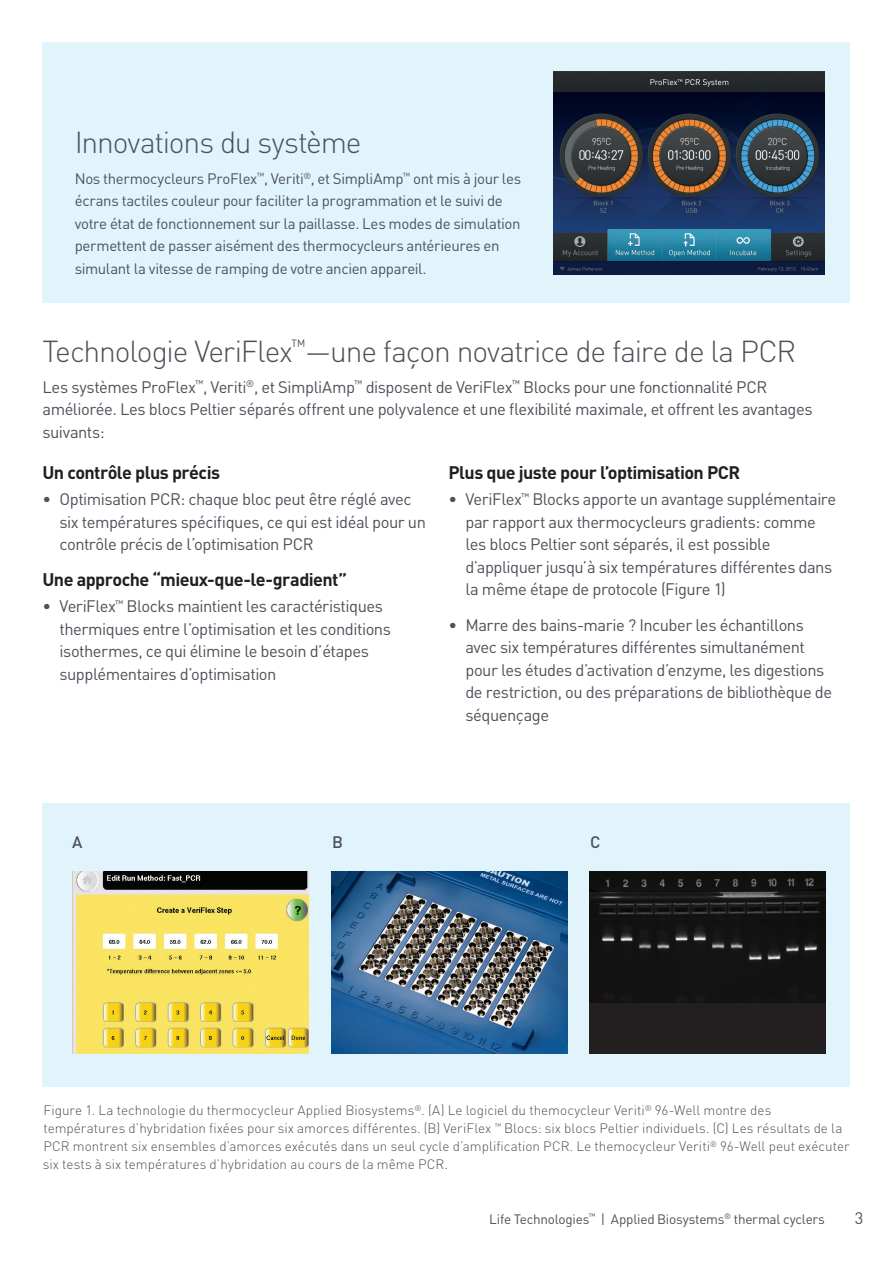
<style>
.page{position:relative;width:893px;height:1263px;background:#fff}
.page>*{position:absolute;margin:0;border:0;box-sizing:border-box;transform-origin:0 0}
.Body_Copy{font:300 30px "DIN Pro";letter-spacing:-.04em;color:#4c5159}
.Body_Copy-2{font:700 18px "DIN Pro";letter-spacing:-.03em;color:#231f20}
.Body_Copy-3{font:16.5px/22.5px "DIN Pro";letter-spacing:-.03em;color:#4c5159}
.Call_to_Action_Brand{font:500 16.5px "DIN Pro";color:#4c5159}
.Body_Copy-4{font:15px/22.5px "DIN Pro";letter-spacing:-.025em;color:#4c5159}
.Call_to_Action_Brand-2{font:300 13.5px/18px "DIN Pro";color:#4c5159}
.Body_Copy-5{font:13.5px "DIN Pro";letter-spacing:-.02em;color:#4c5159}
</style>
<div class="page">
<div style="left:43px;top:43px;width:807px;height:260px;background:#e1f4fc"></div>
<div style="left:43px;top:804px;width:807px;height:283px;background:#e1f4fc"></div>
<img style="left:554px;top:72px;width:271px;height:202px">
<div style="left:589px;top:871px;width:236px;height:183px;background:#231f20"></div>
<img style="left:589px;top:871px;width:236px;height:131px">
<img style="left:72px;top:871px;width:236px;height:183px">
<img style="left:331px;top:871px;width:236px;height:183px">
<p class="Body_Copy" style="left:75px;top:121px;width:288px">Innovations du système</p>
<p class="Body_Copy-4" style="left:75px;top:166px;width:448px">Nos thermocycleurs ProFlex<sup>™</sup>, Veriti<sup>®</sup>, et SimpliAmp<sup>™</sup> ont mis à jour les écrans tactiles couleur pour faciliter la programmation et le suivi de votre état de fonctionnement sur la paillasse. Les modes de simulation permettent de passer aisément des thermocycleurs antérieures en simulant la vitesse de ramping de votre ancien appareil.</p>
<p class="Body_Copy" style="left:43px;top:330px;width:755px">Technologie VeriFlex<sup>™</sup>—une façon novatrice de faire de la PCR</p>
<p class="Body_Copy-3" style="left:43px;top:375px;width:772px">Les systèmes ProFlex<sup>™</sup>, Veriti<sup>®</sup>, et SimpliAmp<sup>™</sup> disposent de VeriFlex<sup>™</sup> Blocks pour une fonctionnalité PCR améliorée. Les blocs Peltier séparés offrent une polyvalence et une flexibilité maximale, et offrent les avantages suivants:</p>
<p class="Body_Copy-2" style="left:43px;top:460px;width:179px">Un contrôle plus précis</p>
<p class="Body_Copy-3" style="left:60px;top:488px;width:368px;text-indent:-17px">• Optimisation PCR: chaque bloc peut être réglé avec six températures spécifiques, ce qui est idéal pour un contrôle précis de l’optimisation PCR</p>
<p class="Body_Copy-2" style="left:43px;top:567px;width:306px">Une approche “mieux-que-le-gradient”</p>
<p class="Body_Copy-3" style="left:60px;top:595px;width:333px;text-indent:-17px">• VeriFlex<sup>™</sup> Blocks maintient les caractéristiques thermiques entre l’optimisation et les conditions isothermes, ce qui élimine le besoin d’étapes supplémentaires d’optimisation</p>
<p class="Body_Copy-2" style="left:448px;top:460px;width:293px">Plus que juste pour l’optimisation PCR</p>
<p class="Body_Copy-3" style="left:465px;top:488px;width:372px;text-indent:-17px">• VeriFlex<sup>™</sup> Blocks apporte un avantage supplémentaire par rapport aux thermocycleurs gradients: comme les blocs Peltier sont séparés, il est possible d’appliquer jusqu’à six températures différentes dans la même étape de protocole (Figure 1)</p>
<p class="Body_Copy-3" style="left:465px;top:613px;width:368px;text-indent:-17px">• Marre des bains-marie ? Incuber les échantillons avec six températures différentes simultanément pour les études d’activation d’enzyme, les digestions de restriction, ou des préparations de bibliothèque de séquençage</p>
<p class="Call_to_Action_Brand" style="left:72px;top:830px;width:12px">A</p>
<p class="Call_to_Action_Brand" style="left:332px;top:830px;width:12px">B</p>
<p class="Call_to_Action_Brand" style="left:590px;top:830px;width:12px">C</p>
<p class="Call_to_Action_Brand-2" style="left:43px;top:1101px;width:808px">Figure 1. La technologie du thermocycleur Applied Biosystems<sup>®</sup>. (A) Le logiciel du themocycleur Veriti<sup>®</sup> 96-Well montre des températures d’hybridation fixées pour six amorces différentes. (B) VeriFlex <sup>™</sup> Blocs: six blocs Peltier individuels. (C) Les résultats de la PCR montrent six ensembles d’amorces exécutés dans un seul cycle d’amplification PCR. Le themocycleur Veriti<sup>®</sup> 96-Well peut exécuter six tests à six températures d’hybridation au cours de la même PCR.</p>
<p class="Body_Copy-5" style="left:489px;top:1209px;width:337px">Life Technologies<sup>™</sup> | Applied Biosystems<sup>®</sup> thermal cyclers</p>
<p class="Body_Copy-3" style="left:855px;top:1206px;width:10px">3</p>
</div>
